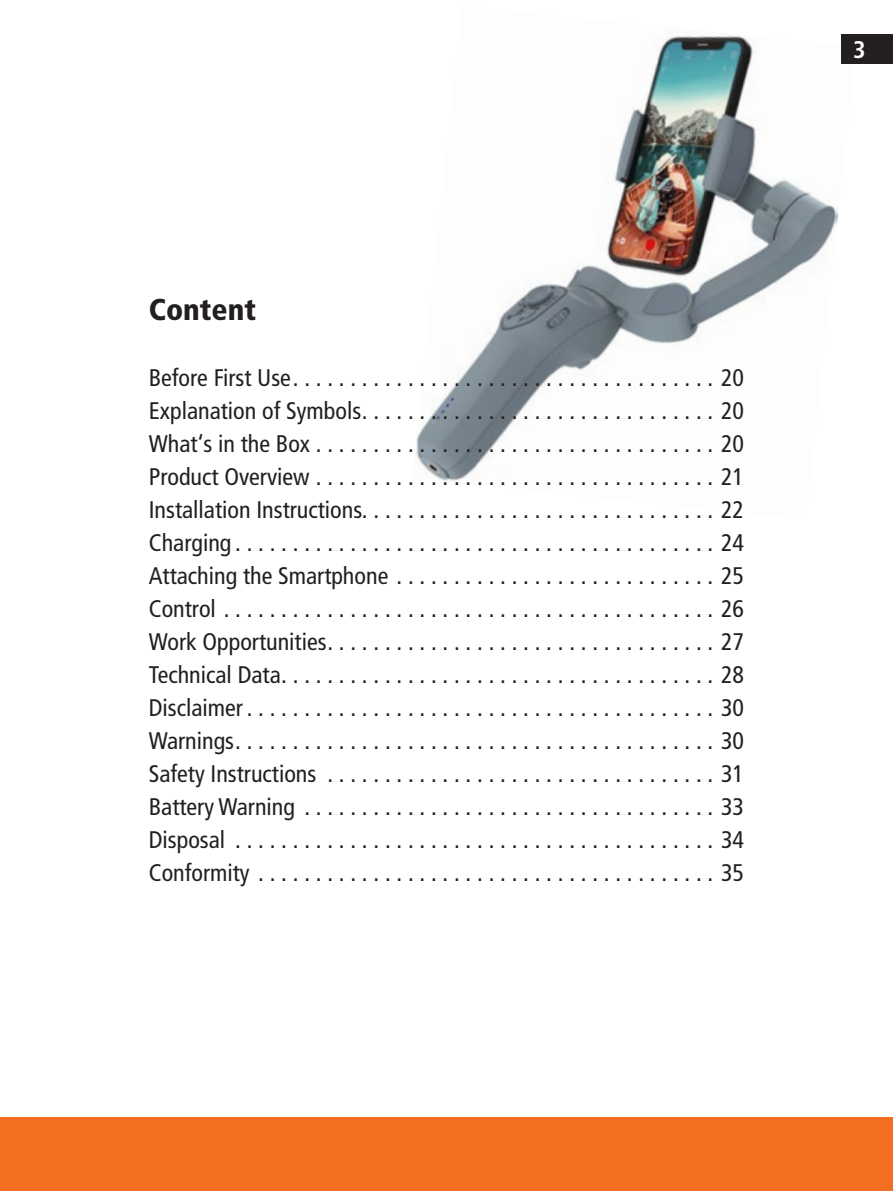
<style>
.page{position:relative;width:893px;height:1191px;background:#fff}
.page>*{position:absolute;margin:0;border:0;box-sizing:border-box;transform-origin:0 0}
.t1{font:900 condensed 30px "Frutiger LT";color:#231f20}
.t2{font:condensed 24px "Frutiger LT";color:#231f20}
.t3{font:700 condensed 24px "Frutiger LT";color:#fff}
</style>
<div class="page">
<img style="left:416px;top:30px;width:426px;height:452px">
<div style="left:0;top:1116px;width:893px;height:75px;background:#f36e21"></div>
<div style="left:842px;top:34px;width:51px;height:30px;background:#231f20"></div>
<p class="t1" style="left:149px;top:292px;width:109px">Content</p>
<p class="t2" style="left:149px;top:364px;width:597px">Before First Use . . . . . . . . . . . . . . . . . . . . . . . . . . . . . . . . . . . . . 20</p>
<p class="t2" style="left:149px;top:397px;width:597px">Explanation of Symbols . . . . . . . . . . . . . . . . . . . . . . . . . . . . . . . 20</p>
<p class="t2" style="left:149px;top:430px;width:597px">What‘s in the Box . . . . . . . . . . . . . . . . . . . . . . . . . . . . . . . . . . . 20</p>
<p class="t2" style="left:149px;top:463px;width:597px">Product Overview . . . . . . . . . . . . . . . . . . . . . . . . . . . . . . . . . . . 21</p>
<p class="t2" style="left:149px;top:496px;width:597px">Installation Instructions . . . . . . . . . . . . . . . . . . . . . . . . . . . . . . . 22</p>
<p class="t2" style="left:149px;top:529px;width:597px">Charging . . . . . . . . . . . . . . . . . . . . . . . . . . . . . . . . . . . . . . . . . . 24</p>
<p class="t2" style="left:149px;top:562px;width:597px">Attaching the Smartphone . . . . . . . . . . . . . . . . . . . . . . . . . . . . 25</p>
<p class="t2" style="left:149px;top:595px;width:597px">Control . . . . . . . . . . . . . . . . . . . . . . . . . . . . . . . . . . . . . . . . . . . 26</p>
<p class="t2" style="left:149px;top:628px;width:597px">Work Opportunities . . . . . . . . . . . . . . . . . . . . . . . . . . . . . . . . . . 27</p>
<p class="t2" style="left:149px;top:661px;width:597px">Technical Data . . . . . . . . . . . . . . . . . . . . . . . . . . . . . . . . . . . . . . 28</p>
<p class="t2" style="left:149px;top:694px;width:597px">Disclaimer . . . . . . . . . . . . . . . . . . . . . . . . . . . . . . . . . . . . . . . . . 30</p>
<p class="t2" style="left:149px;top:727px;width:597px">Warnings . . . . . . . . . . . . . . . . . . . . . . . . . . . . . . . . . . . . . . . . . . 30</p>
<p class="t2" style="left:149px;top:760px;width:597px">Safety Instructions . . . . . . . . . . . . . . . . . . . . . . . . . . . . . . . . . . 31</p>
<p class="t2" style="left:149px;top:793px;width:597px">Battery Warning . . . . . . . . . . . . . . . . . . . . . . . . . . . . . . . . . . . . 33</p>
<p class="t2" style="left:149px;top:826px;width:597px">Disposal . . . . . . . . . . . . . . . . . . . . . . . . . . . . . . . . . . . . . . . . . . 34</p>
<p class="t2" style="left:149px;top:859px;width:597px">Conformity . . . . . . . . . . . . . . . . . . . . . . . . . . . . . . . . . . . . . . . . 35</p>
<p class="t3" style="left:853px;top:35px;width:14px">3</p>
</div>
